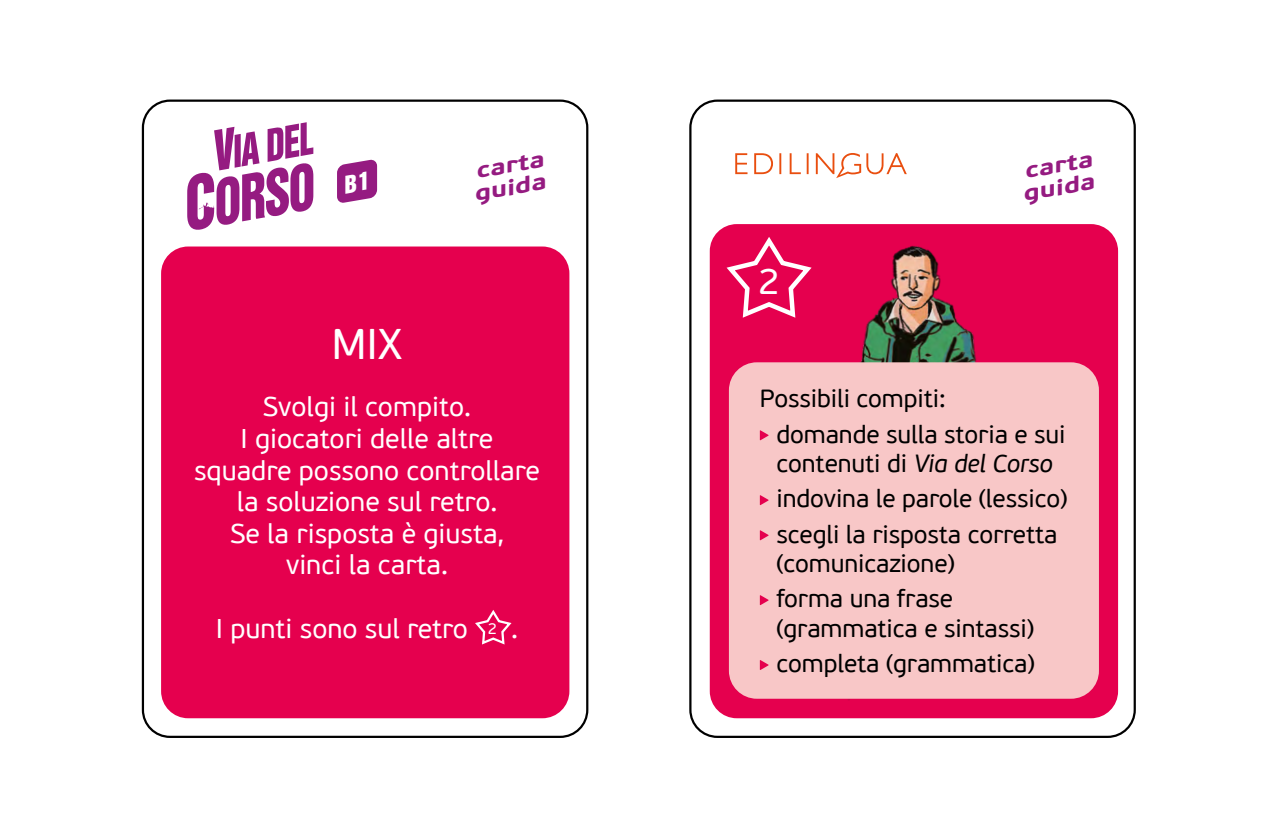
<style>
.page{position:relative;width:1276px;height:830px;background:#fff}
.page>*{position:absolute;margin:0;border:0;box-sizing:border-box;transform-origin:0 0}
.t1{font:42.75px "PF Beau Sans Pro";color:#fff}
.t2{font:36.9px "PF Beau Sans Pro";color:#fff}
.t3{font:27px/31.5px "PF Beau Sans Pro";color:#fff;text-align:center}
.t4{font:24.75px/35.1px "PF Beau Sans Pro";letter-spacing:-.005em;color:#000}
.t5{font:italic 700 21.6px/22.5px "PF Beau Sans Pro";color:#951b81;scale:1.25 1}
.s1{font-size:15.75px}
.s2{font-style:italic}
</style>
<div class="page">
<div style="left:142px;top:99px;width:446px;height:638px;border:2px solid #000;border-radius:27px"></div>
<div style="left:689px;top:99px;width:446px;height:638px;border:2px solid #000;border-radius:27px"></div>
<svg style="left:187px;top:122px;width:126px;height:108px"></svg>
<div style="left:161px;top:246px;width:408px;height:472px;background:#e5004e;border-radius:27px"></div>
<svg style="left:475px;top:610px;width:37px;height:35px"></svg>
<svg style="left:735px;top:153px;width:172px;height:25px"></svg>
<div style="left:710px;top:224px;width:408px;height:494px;background:#e5004e;border-radius:27px"></div>
<img style="left:759px;top:224px;width:259px;height:476px">
<svg style="left:726px;top:235px;width:89px;height:86px"></svg>
<div style="left:729px;top:362px;width:370px;height:336px;background:#f8c7c7;border-radius:28px"></div>
<svg style="left:760px;top:430px;width:8px;height:10px"></svg>
<svg style="left:760px;top:495px;width:8px;height:10px"></svg>
<svg style="left:760px;top:530px;width:8px;height:10px"></svg>
<svg style="left:760px;top:595px;width:8px;height:10px"></svg>
<svg style="left:760px;top:660px;width:8px;height:9px"></svg>
<svg style="left:337px;top:159px;width:40px;height:44px;background:#a53e94"></svg>
<p class="t5" style="left:468px;top:161px;width:61px;rotate:-10deg">carta guida</p>
<h1 class="t1" style="left:332px;top:320px;width:72px">MIX</h1>
<p class="t3" style="left:194px;top:392px;width:347px">Svolgi il compito.<br>I giocatori delle altre squadre possono controllare la soluzione sul retro.<br>Se la risposta è giusta,<br>vinci la carta.</p>
<p class="t3" style="left:216px;top:613px;width:304px">I punti sono sul retro <span class="s1">2</span> .</p>
<h2 class="t2" style="left:758px;top:260px;width:23px">2</h2>
<p class="t5" style="left:1016px;top:161px;width:61px;rotate:-10deg">carta guida</p>
<p class="t4" style="left:776px;top:381px;width:291px;text-indent:-17px">Possibili compiti:<br>domande sulla storia e sui</p>
<p class="t4" style="left:776px;top:446px;width:292px">contenuti di <span class="s2">Via del Corso </span>indovina le parole (lessico) scegli la risposta corretta</p>
<p class="t4" style="left:776px;top:546px;width:180px">(comunicazione) forma una frase</p>
<p class="t4" style="left:776px;top:611px;width:260px">(grammatica e sintassi) completa (grammatica)</p>
</div>
